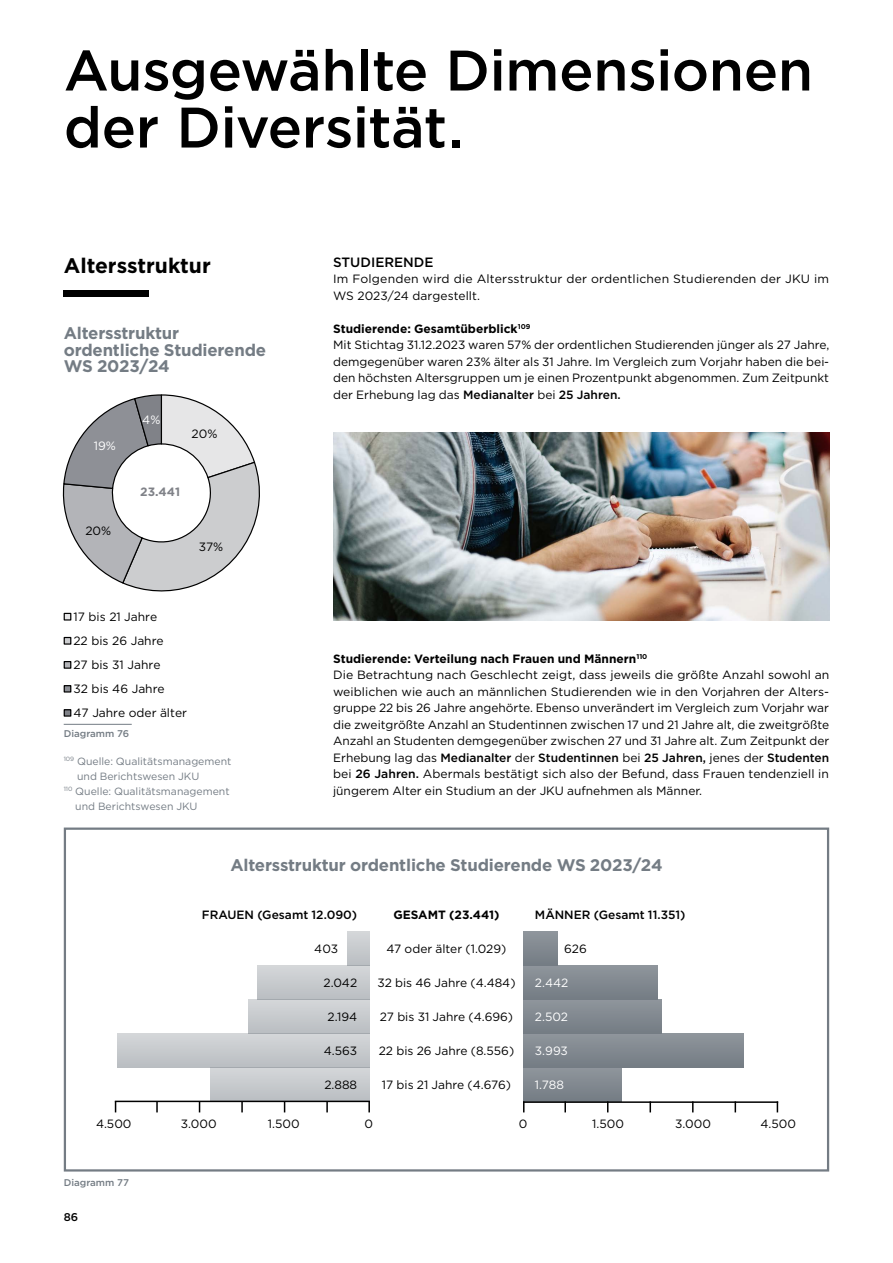
<style>
.page{position:relative;width:893px;height:1263px;background:#fff}
.page>*{position:absolute;margin:0;border:0;box-sizing:border-box;transform-origin:0 0}
.t1{font:500 57px/57px "Gotham HTF";letter-spacing:-.01em;color:#000}
.t2{font:700 21px "Gotham HTF";color:#000}
.t3{font:700 16.8px/16.5px "Gotham HTF";letter-spacing:-.01em;color:#747c84}
.t4{font:700 16.8px "Gotham";color:#808288}
.t5{font:500 13.5px "Gotham HTF";color:#000}
.t6{font:12px/16.5px "Gotham HTF";color:#000;text-align:justify}
.t7{font:700 12px "Gotham HTF";color:#000}
.t8{font:12px/24.2px "Gotham";letter-spacing:-.005em;color:#000}
.t9{font:500 12px "Gotham HTF";color:#000}
.t10{font:12px "Gotham HTF";color:#fff}
.t11{font:700 12px "Gotham";color:#808288}
.t12{font:12px "Gotham";color:#fff}
.t13{font:500 11.25px "Gotham HTF";color:#000}
.t14{font:10.5px "Gotham HTF";color:#747c84}
.t15{font:500 9.75px "Gotham HTF";color:#747c84}
.s1{font-weight:500}
</style>
<div class="page">
<div style="left:64px;top:290px;width:85px;height:6px;background:#000"></div>
<svg style="left:62px;top:394px;width:198px;height:198px"></svg>
<svg style="left:63px;top:612px;width:69px;height:113px"></svg>
<div style="left:64px;top:827px;width:765px;height:344px;border:2px solid #747c84"></div>
<div style="left:523px;top:931px;width:35px;height:34px;background:linear-gradient(to bottom,#8f969c,#757d85)"></div>
<div style="left:523px;top:965px;width:135px;height:34px;background:linear-gradient(to right,#818990,#818990)"></div>
<div style="left:523px;top:999px;width:138px;height:34px;background:linear-gradient(to right,#818990,#818990)"></div>
<div style="left:523px;top:1033px;width:221px;height:34px;background:linear-gradient(to right,#818990,#818990)"></div>
<div style="left:523px;top:1067px;width:99px;height:34px;background:linear-gradient(to right,#818990,#818990)"></div>
<div style="left:347px;top:931px;width:22px;height:34px;background:linear-gradient(to right,#c7cace,#c7cace)"></div>
<div style="left:257px;top:965px;width:112px;height:34px;background:linear-gradient(to right,#c7cace,#c7cace)"></div>
<div style="left:248px;top:999px;width:121px;height:34px;background:linear-gradient(to right,#c7cace,#c7cace)"></div>
<div style="left:117px;top:1033px;width:252px;height:34px;background:linear-gradient(to right,#c7cace,#c7cace)"></div>
<div style="left:210px;top:1067px;width:159px;height:34px;background:linear-gradient(to right,#c7cace,#c7cace)"></div>
<hr style="left:115px;top:1101px;width:255px;height:1px;background:#000">
<hr style="left:523px;top:1101px;width:255px;height:2px;background:#000">
<svg style="left:368px;top:1102px;width:2px;height:10px"></svg>
<svg style="left:156px;top:1102px;width:2px;height:10px"></svg>
<svg style="left:241px;top:1102px;width:2px;height:10px"></svg>
<svg style="left:326px;top:1102px;width:2px;height:10px"></svg>
<svg style="left:564px;top:1101px;width:2px;height:11px"></svg>
<svg style="left:649px;top:1101px;width:2px;height:11px"></svg>
<svg style="left:692px;top:1101px;width:2px;height:11px"></svg>
<img style="left:333px;top:433px;width:496px;height:188px">
<hr style="left:64px;top:724px;width:68px;height:1px;background:#747c84">
<h1 class="t1" style="left:64px;top:41px;width:751px">Ausgewählte Dimensionen der Diversität.</h1>
<h2 class="t2" style="left:64px;top:253px;width:149px">Altersstruktur</h2>
<h3 class="t5" style="left:333px;top:254px;width:102px">STUDIERENDE</h3>
<p class="t6" style="left:333px;top:270px;width:497px">Im Folgenden wird die Altersstruktur der ordentlichen Studierenden der JKU im<br>WS 2023/24 dargestellt.</p>
<h4 class="t7" style="left:333px;top:321px;width:199px">Studierende: Gesamtüberblick<sup>109</sup></h4>
<p class="t6" style="left:333px;top:336px;width:498px">Mit Stichtag 31.12.2023 waren 57% der ordentlichen Studierenden jünger als 27 Jahre, demgegenüber waren 23% älter als 31 Jahre. Im Vergleich zum Vorjahr haben die bei&shy;den höchsten Altersgruppen um je einen Prozentpunkt abgenommen. Zum Zeitpunkt der Erhebung lag das <span class="s1">Medianalter</span> bei <span class="s1">25 Jahren.</span></p>
<p class="t3" style="left:64px;top:325px;width:204px">Altersstruktur ordentliche Studierende<br>WS 2023/24</p>
<p class="t4" style="left:1px;top:331px;width:380px">ruktur ordentliche Studierende WS 2023/24</p>
<p class="t12" style="left:94px;top:438px;width:24px">19%</p>
<p class="t8" style="left:85px;top:518px;width:27px">20%</p>
<p class="t12" style="left:142px;top:412px;width:20px">4%</p>
<p class="t8" style="left:192px;top:421px;width:27px">20%</p>
<p class="t11" style="left:140px;top:484px;width:41px">23.441</p>
<p class="t8" style="left:199px;top:535px;width:26px">37%</p>
<p class="t8" style="left:74px;top:604px;width:115px">17 bis 21 Jahre<br>22 bis 26 Jahre<br>27 bis 31 Jahre<br>32 bis 46 Jahre<br>47 Jahre oder älter</p>
<p class="t14" style="left:64px;top:755px;width:169px"><sup>109</sup> Quelle: Qualitätsmanagement</p>
<p class="t14" style="left:77px;top:770px;width:124px">und Berichtswesen JKU</p>
<p class="t14" style="left:64px;top:785px;width:167px"><sup>110</sup> Quelle: Qualitätsmanagement</p>
<p class="t14" style="left:75px;top:800px;width:124px">und Berichtswesen JKU</p>
<p class="t15" style="left:64px;top:728px;width:67px">Diagramm 76</p>
<h4 class="t7" style="left:333px;top:651px;width:316px">Studierende: Verteilung nach Frauen und Männern<sup>110</sup></h4>
<p class="t6" style="left:333px;top:666px;width:498px">Die Betrachtung nach Geschlecht zeigt, dass jeweils die größte Anzahl sowohl an weiblichen wie auch an männlichen Studierenden wie in den Vorjahren der Alters&shy;gruppe 22 bis 26 Jahre angehörte. Ebenso unverändert im Vergleich zum Vorjahr war die zweitgrößte Anzahl an Studentinnen zwischen 17 und 21 Jahre alt, die zweitgrößte Anzahl an Studenten demgegenüber zwischen 27 und 31 Jahre alt. Zum Zeitpunkt der Erhebung lag das <span class="s1">Medianalter</span> der <span class="s1">Studentinnen</span> bei <span class="s1">25 Jahren,</span> jenes der <span class="s1">Studenten </span>bei <span class="s1">26 Jahren.</span> Abermals bestätigt sich also der Befund, dass Frauen tendenziell in jüngerem Alter ein Studium an der JKU aufnehmen als Männer.</p>
<p class="t3" style="left:230px;top:856px;width:434px">Altersstruktur ordentliche Studierende WS 2023/24</p>
<p class="t9" style="left:535px;top:908px;width:152px">MÄNNER (Gesamt 11.351)</p>
<p class="t6" style="left:564px;top:940px;width:24px">626</p>
<p class="t10" style="left:535px;top:976px;width:35px">2.442</p>
<p class="t10" style="left:535px;top:1010px;width:35px">2.502</p>
<p class="t10" style="left:535px;top:1044px;width:35px">3.993</p>
<p class="t10" style="left:535px;top:1078px;width:31px">1.788</p>
<p class="t9" style="left:202px;top:908px;width:157px">FRAUEN (Gesamt 12.090)</p>
<p class="t6" style="left:314px;top:940px;width:25px">403</p>
<p class="t6" style="left:323px;top:974px;width:35px">2.042</p>
<p class="t6" style="left:328px;top:1008px;width:31px">2.194</p>
<p class="t6" style="left:324px;top:1042px;width:35px">4.563</p>
<p class="t6" style="left:324px;top:1076px;width:34px">2.888</p>
<p class="t7" style="left:393px;top:908px;width:108px">GESAMT (23.441)</p>
<p class="t6" style="left:387px;top:940px;width:121px">47 oder älter (1.029)</p>
<p class="t6" style="left:377px;top:974px;width:140px">32 bis 46 Jahre (4.484)</p>
<p class="t6" style="left:380px;top:1008px;width:135px">27 bis 31 Jahre (4.696)</p>
<p class="t6" style="left:379px;top:1042px;width:137px">22 bis 26 Jahre (8.556)</p>
<p class="t6" style="left:382px;top:1076px;width:131px">17 bis 21 Jahre (4.676)</p>
<p class="t6" style="left:96px;top:1115px;width:37px">4.500</p>
<p class="t6" style="left:181px;top:1115px;width:37px">3.000</p>
<p class="t6" style="left:268px;top:1115px;width:33px">1.500</p>
<p class="t6" style="left:365px;top:1115px;width:10px">0</p>
<p class="t6" style="left:519px;top:1115px;width:10px">0</p>
<p class="t6" style="left:592px;top:1115px;width:33px">1.500</p>
<p class="t6" style="left:675px;top:1115px;width:37px">3.000</p>
<p class="t6" style="left:760px;top:1115px;width:37px">4.500</p>
<p class="t15" style="left:64px;top:1177px;width:67px">Diagramm 77</p>
<p class="t13" style="left:64px;top:1211px;width:16px">86</p>
</div>
